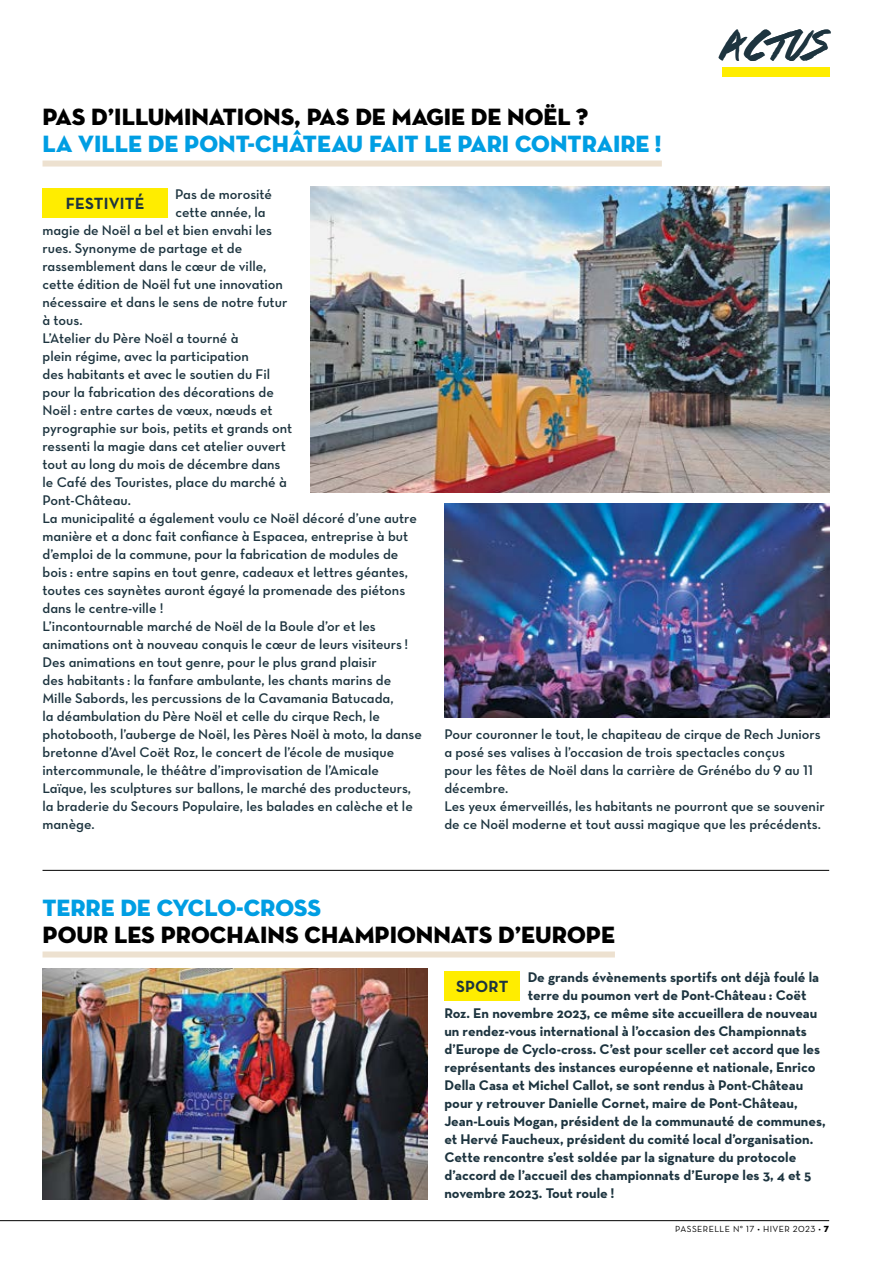
<style>
.page{position:relative;width:893px;height:1263px;background:#fff}
.page>*{position:absolute;margin:0;border:0;box-sizing:border-box;transform-origin:0 0}
.t1{font:45px "Da Streets";letter-spacing:.05em;color:#1d343f}
.t2{font:24px "Neutra Disp Titling";color:#000}
.t3{font:24px "Neutra Disp Titling";color:#009ee3}
.t4{font:700 16.5px "Neutra Text";letter-spacing:.01em;color:#1d343f}
.t5{font:14.25px/18px "Neutra Text Demi Alt";color:#1d343f}
.t6{font:700 14.25px "Neutra Text";color:#1d343f}
.t7{font:9px "Neutra Text Book Alt";letter-spacing:.05em;color:#000}
.s1{font-family:"Neutra Disp Titling"}
</style>
<div class="page">
<div style="left:722px;top:68px;width:107px;height:9px;background:#ffed00"></div>
<div style="left:43px;top:161px;width:619px;height:6px;background:#ede1d0"></div>
<div style="left:43px;top:951px;width:572px;height:6px;background:#ede1d0"></div>
<div style="left:444px;top:971px;width:76px;height:30px;background:#ffed00"></div>
<hr style="left:43px;top:870px;width:786px;height:1px;background:#000">
<div style="left:43px;top:188px;width:125px;height:30px;background:#ffed00"></div>
<img style="left:310px;top:186px;width:519px;height:307px">
<img style="left:444px;top:503px;width:385px;height:214px">
<img style="left:43px;top:968px;width:384px;height:231px">
<hr style="left:0;top:1220px;width:829px;height:1px;background:#000">
<h2 class="t2" style="left:43px;top:102px;width:547px">PAS D’ILLUMINATIONS, PAS DE MAGIE DE NOËL ?</h2>
<h2 class="t3" style="left:43px;top:129px;width:621px">LA VILLE DE PONT-CHÂTEAU FAIT LE PARI CONTRAIRE !</h2>
<h1 class="t1" style="left:722px;top:23px;width:108px">ACTUS</h1>
<p class="t4" style="left:66px;top:193px;width:80px">FESTIVITÉ</p>
<p class="t5" style="left:175px;top:185px;width:98px">Pas de morosité</p>
<p class="t5" style="left:175px;top:203px;width:92px">cette année, la</p>
<p class="t5" style="left:43px;top:221px;width:231px">magie de Noël a bel et bien envahi les</p>
<p class="t5" style="left:43px;top:239px;width:201px">rues. Synonyme de partage et de</p>
<p class="t5" style="left:43px;top:257px;width:225px">rassemblement dans le cœur de ville,</p>
<p class="t5" style="left:43px;top:275px;width:242px">cette édition de Noël fut une innovation</p>
<p class="t5" style="left:43px;top:293px;width:246px">nécessaire et dans le sens de notre futur</p>
<p class="t5" style="left:43px;top:311px;width:42px">à tous.</p>
<p class="t5" style="left:43px;top:329px;width:197px">L’Atelier du Père Noël a tourné à</p>
<p class="t5" style="left:43px;top:347px;width:208px">plein régime, avec la participation</p>
<p class="t5" style="left:43px;top:365px;width:229px">des habitants et avec le soutien du Fil</p>
<p class="t5" style="left:43px;top:383px;width:233px">pour la fabrication des décorations de</p>
<p class="t5" style="left:43px;top:401px;width:232px">Noël : entre cartes de vœux, nœuds et</p>
<p class="t5" style="left:43px;top:419px;width:251px">pyrographie sur bois, petits et grands ont</p>
<p class="t5" style="left:43px;top:437px;width:245px">ressenti la magie dans cet atelier ouvert</p>
<p class="t5" style="left:43px;top:455px;width:239px">tout au long du mois de décembre dans</p>
<p class="t5" style="left:43px;top:473px;width:246px">le Café des Touristes, place du marché à</p>
<p class="t5" style="left:43px;top:491px;width:90px">Pont-Château.</p>
<p class="t5" style="left:43px;top:509px;width:376px">La municipalité a également voulu ce Noël décoré d’une autre</p>
<p class="t5" style="left:43px;top:527px;width:367px">manière et a donc fait confiance à Espacea, entreprise à but</p>
<p class="t5" style="left:43px;top:545px;width:357px">d’emploi de la commune, pour la fabrication de modules de</p>
<p class="t5" style="left:43px;top:563px;width:367px">bois : entre sapins en tout genre, cadeaux et lettres géantes,</p>
<p class="t5" style="left:43px;top:581px;width:364px">toutes ces saynètes auront égayé la promenade des piétons</p>
<p class="t5" style="left:43px;top:599px;width:123px">dans le centre-ville !</p>
<p class="t5" style="left:43px;top:617px;width:335px">L’incontournable marché de Noël de la Boule d’or et les</p>
<p class="t5" style="left:43px;top:635px;width:367px">animations ont à nouveau conquis le cœur de leurs visiteurs !</p>
<p class="t5" style="left:43px;top:653px;width:336px">Des animations en tout genre, pour le plus grand plaisir</p>
<p class="t5" style="left:43px;top:671px;width:350px">des habitants : la fanfare ambulante, les chants marins de</p>
<p class="t5" style="left:43px;top:689px;width:353px">Mille Sabords, les percussions de la Cavamania Batucada,</p>
<p class="t5" style="left:43px;top:707px;width:339px">la déambulation du Père Noël et celle du cirque Rech, le</p>
<p class="t5" style="left:43px;top:725px;width:381px">photobooth, l’auberge de Noël, les Pères Noël à moto, la danse</p>
<p class="t5" style="left:43px;top:743px;width:353px">bretonne d’Avel Coët Roz, le concert de l’école de musique</p>
<p class="t5" style="left:43px;top:761px;width:338px">intercommunale, le théâtre d’improvisation de l’Amicale</p>
<p class="t5" style="left:43px;top:779px;width:370px">Laïque, les sculptures sur ballons, le marché des producteurs,</p>
<p class="t5" style="left:43px;top:797px;width:372px">la braderie du Secours Populaire, les balades en calèche et le</p>
<p class="t5" style="left:43px;top:815px;width:54px">manège.</p>
<p class="t5" style="left:444px;top:725px;width:382px">Pour couronner le tout, le chapiteau de cirque de Rech Juniors a posé ses valises à l’occasion de trois spectacles conçus<br>pour les fêtes de Noël dans la carrière de Grénébo du 9 au 11 décembre.<br>Les yeux émerveillés, les habitants ne pourront que se souvenir de ce Noël moderne et tout aussi magique que les précédents.</p>
<h2 class="t3" style="left:43px;top:893px;width:280px">TERRE DE CYCLO-CROSS</h2>
<h2 class="t2" style="left:43px;top:920px;width:574px">POUR LES PROCHAINS CHAMPIONNATS D’EUROPE</h2>
<p class="t4" style="left:456px;top:976px;width:54px">SPORT</p>
<p class="t6" style="left:528px;top:968px;width:293px">De grands évènements sportifs ont déjà foulé la</p>
<p class="t6" style="left:528px;top:986px;width:280px">terre du poumon vert de Pont-Château : Coët</p>
<p class="t6" style="left:444px;top:1004px;width:374px">Roz. En novembre 2023, ce même site accueillera de nouveau</p>
<p class="t6" style="left:444px;top:1022px;width:364px">un rendez-vous international à l’occasion des Championnats</p>
<p class="t6" style="left:444px;top:1040px;width:377px">d’Europe de Cyclo-cross. C’est pour sceller cet accord que les</p>
<p class="t6" style="left:444px;top:1058px;width:373px">représentants des instances européenne et nationale, Enrico</p>
<p class="t6" style="left:444px;top:1076px;width:360px">Della Casa et Michel Callot, se sont rendus à Pont-Château</p>
<p class="t6" style="left:444px;top:1094px;width:355px">pour y retrouver Danielle Cornet, maire de Pont-Château,</p>
<p class="t6" style="left:444px;top:1112px;width:383px">Jean-Louis Mogan, président de la communauté de communes,</p>
<p class="t6" style="left:444px;top:1130px;width:370px">et Hervé Faucheux, président du comité local d’organisation.</p>
<p class="t6" style="left:444px;top:1148px;width:353px">Cette rencontre s’est soldée par la signature du protocole</p>
<p class="t6" style="left:444px;top:1166px;width:369px">d’accord de l’accueil des championnats d’Europe les 3, 4 et 5</p>
<p class="t6" style="left:444px;top:1184px;width:172px">novembre 2023. Tout roule !</p>
<p class="t7" style="left:675px;top:1223px;width:155px">PASSERELLE N° 17 • HIVER 2023 • <span class="s1">7</span></p>
</div>
